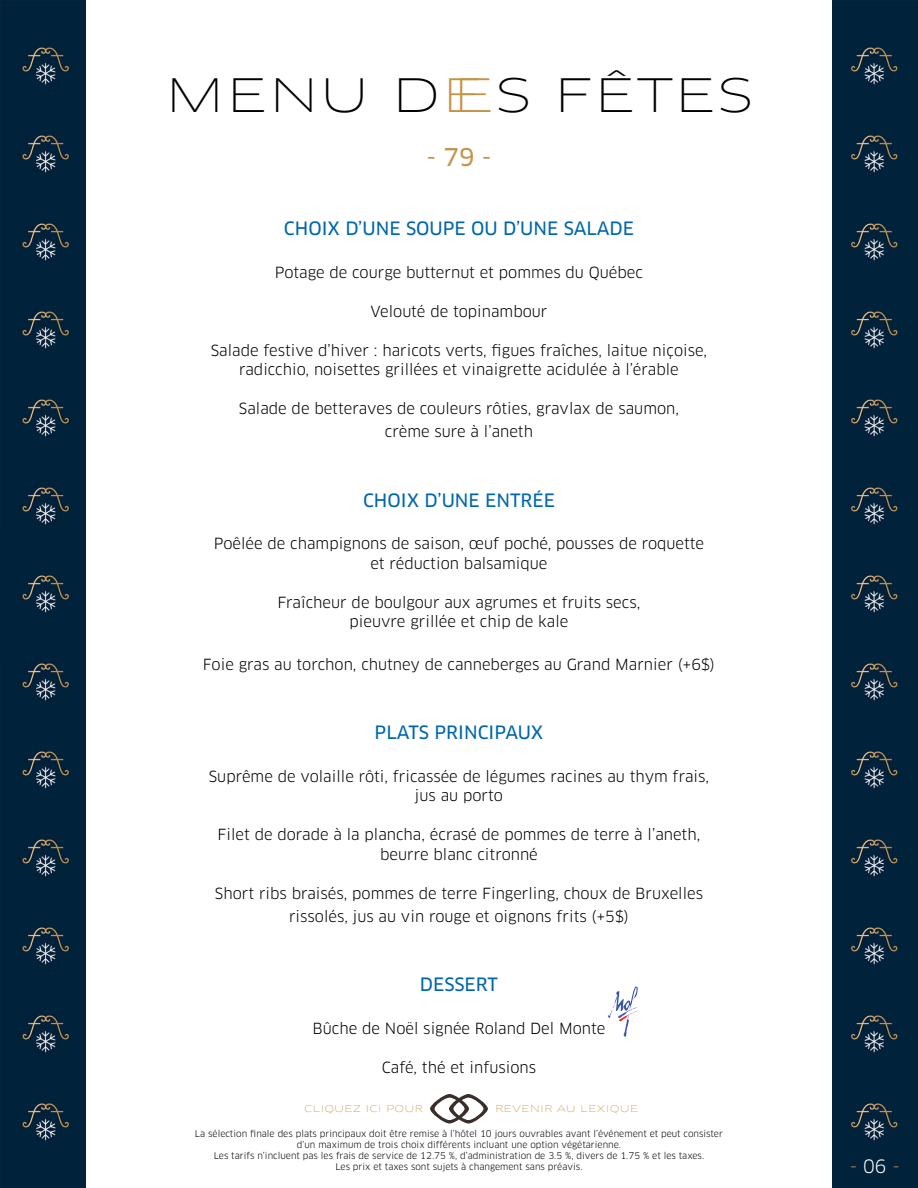
<style>
.page{position:relative;width:918px;height:1188px;background:#fff}
.page>*{position:absolute;margin:0;border:0;box-sizing:border-box;transform-origin:0 0}
.t1{font:100 45px "Clan OT Extd";color:#000}
.t2{font:24px "Clan OT News";color:#c39449}
.t3{font:18px "Clan OT News";color:#0067aa}
.t4{font:18px "Clan OT";color:#c39449}
.t5{font:15px/19.5px "Clan OT";color:#000;text-align:center}
.t6{font:9px/10.8px "Clan OT";color:#000;text-align:center}
.t7{font:100 9px "Clan OT Extd";color:#c39449}
.s1{color:#c39449}
.s2{color:#fff}
</style>
<div class="page">
<img style="left:0;top:0;width:86px;height:1188px">
<img style="left:832px;top:0;width:86px;height:1188px">
<svg style="left:430px;top:1094px;width:58px;height:30px"></svg>
<svg style="left:608px;top:986px;width:30px;height:51px"></svg>
<h1 class="t1" style="left:164px;top:67px;width:591px">MENU D<span class="s1">EE</span>S FÊTES</h1>
<h2 class="t2" style="left:427px;top:143px;width:66px">- 79 -</h2>
<p class="t3" style="left:284px;top:218px;width:352px">CHOIX D’UNE SOUPE OU D’UNE SALADE</p>
<p class="t5" style="left:275px;top:262px;width:370px">Potage de courge butternut et pommes du Québec</p>
<p class="t5" style="left:370px;top:301px;width:179px">Velouté de topinambour</p>
<p class="t5" style="left:211px;top:340px;width:498px">Salade festive d’hiver : haricots verts, figues fraîches, laitue niçoise, radicchio, noisettes grillées et vinaigrette acidulée à l’érable</p>
<p class="t5" style="left:239px;top:397px;width:442px;line-height:23.1px">Salade de betteraves de couleurs rôties, gravlax de saumon, crème sure à l’aneth</p>
<p class="t3" style="left:363px;top:489px;width:193px">CHOIX D’UNE ENTRÉE</p>
<p class="t5" style="left:214px;top:534px;width:492px">Poêlée de champignons de saison, œuf poché, pousses de roquette et réduction balsamique</p>
<p class="t5" style="left:278px;top:592px;width:364px">Fraîcheur de boulgour aux agrumes et fruits secs, pieuvre grillée et chip de kale</p>
<p class="t5" style="left:203px;top:655px;width:514px">Foie gras au torchon, chutney de canneberges au Grand Marnier (+6$)</p>
<p class="t3" style="left:375px;top:722px;width:170px">PLATS PRINCIPAUX</p>
<p class="t5" style="left:209px;top:766px;width:502px">Suprême de volaille rôti, fricassée de légumes racines au thym frais, jus au porto</p>
<p class="t5" style="left:218px;top:825px;width:484px">Filet de dorade à la plancha, écrasé de pommes de terre à l’aneth, beurre blanc citronné</p>
<p class="t5" style="left:215px;top:882px;width:490px;line-height:23.1px">Short ribs braisés, pommes de terre Fingerling, choux de Bruxelles rissolés, jus au vin rouge et oignons frits (+5$)</p>
<p class="t3" style="left:420px;top:974px;width:80px">DESSERT</p>
<p class="t5" style="left:313px;top:1018px;width:294px">Bûche de Noël signée Roland Del Monte</p>
<p class="t5" style="left:382px;top:1057px;width:156px">Café, thé et infusions</p>
<p class="t7" style="left:304px;top:1103px;width:120px">CLIQUEZ ICI POUR</p>
<p class="t7" style="left:495px;top:1103px;width:145px">REVENIR AU LEXIQUE</p>
<p class="t6" style="left:195px;top:1129px;width:530px">La sélection finale des plats principaux doit être remise à l’hôtel 10 jours ouvrables avant l’événement et peut consister d’un maximum de trois choix différents incluant une option végétarienne.<br>Les tarifs n’incluent pas les frais de service de 12.75 %, d’administration de 3.5 %, divers de 1.75 % et les taxes.<br>Les prix et taxes sont sujets à changement sans préavis.</p>
<p class="t4" style="left:850px;top:1156px;width:51px">- <span class="s2">06</span> -</p>
</div>
